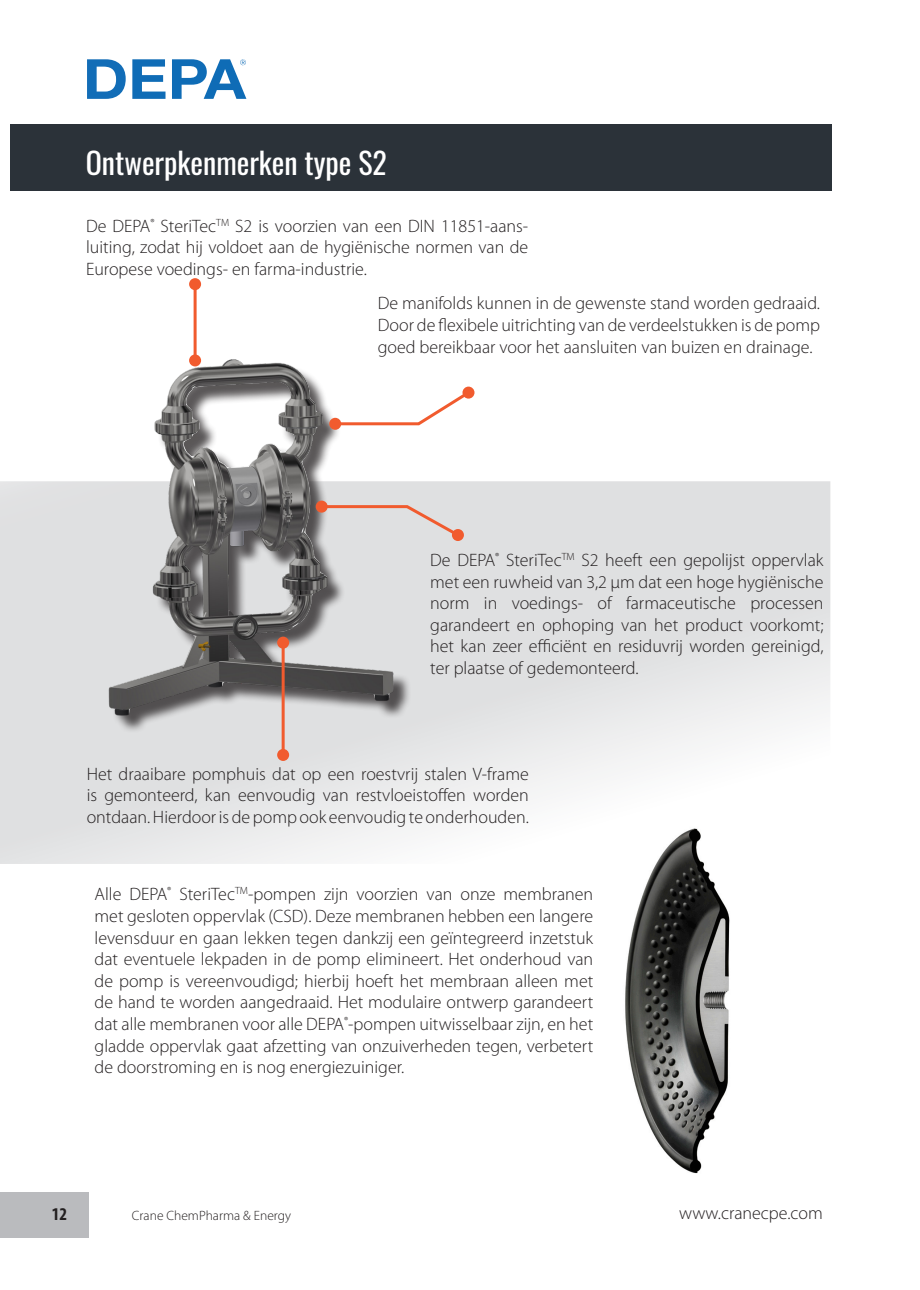
<style>
.page{position:relative;width:920px;height:1290px;background:#fff}
.page>*{position:absolute;margin:0;border:0;box-sizing:border-box;transform-origin:0 0}
.t1{font:30px "Oswald";color:#fff}
.t2{font:300 18px/21.6px "Myriad Pro";color:#231f20;text-align:justify}
.t3{font:700 condensed 18px "Myriad Pro";color:#231f20}
.t4{font:300 13.5px "Myriad Pro";color:#231f20}
</style>
<div class="page">
<div style="left:0;top:1192px;width:89px;height:46px;background:#babbbe"></div>
<div style="left:10px;top:124px;width:821px;height:66px;background:#2b3239"></div>
<svg style="left:87px;top:59px;width:39px;height:40px"></svg>
<svg style="left:132px;top:59px;width:33px;height:40px"></svg>
<svg style="left:172px;top:59px;width:74px;height:40px"></svg>
<svg style="left:0;top:481px;width:830px;height:383px;fill:#e1e1e2"></svg>
<img style="left:619px;top:821px;width:166px;height:353px">
<img style="left:66px;top:335px;width:378px;height:412px">
<hr style="left:282px;top:643px;width:3px;height:112px;background:#f15b2e">
<div style="left:277px;top:637px;width:12px;height:12px;background:#f15b2e;border-radius:50%"></div>
<div style="left:277px;top:749px;width:12px;height:12px;background:#f15b2e;border-radius:50%"></div>
<hr style="left:194px;top:284px;width:3px;height:76px;background:#f15b2e">
<div style="left:189px;top:278px;width:12px;height:12px;background:#f15b2e;border-radius:50%"></div>
<div style="left:189px;top:354px;width:12px;height:12px;background:#f15b2e;border-radius:50%"></div>
<svg style="left:319px;top:504px;width:143px;height:35px;background:#dfd3d1"></svg>
<div style="left:316px;top:501px;width:12px;height:12px;background:#f15b2e;border-radius:50%"></div>
<div style="left:452px;top:529px;width:12px;height:12px;background:#f15b2e;border-radius:50%"></div>
<svg style="left:332px;top:388px;width:141px;height:39px"></svg>
<div style="left:329px;top:418px;width:12px;height:12px;background:#f15b2e;border-radius:50%"></div>
<div style="left:462px;top:387px;width:12px;height:12px;background:#f15b2e;border-radius:50%"></div>
<p class="t1" style="left:86px;top:136px;width:303px">Ontwerpkenmerken type S2</p>
<p class="t2" style="left:86px;top:215px;width:444px">De DEPA<sup>®</sup> SteriTec<sup>TM</sup> S2 is voorzien van een DIN 11851-aans&shy;luiting, zodat hij voldoet aan de hygiënische normen van de Europese voedings- en farma-industrie.</p>
<p class="t2" style="left:378px;top:293px;width:444px">De manifolds kunnen in de gewenste stand worden gedraaid.<br>Door de flexibele uitrichting van de verdeelstukken is de pomp goed bereikbaar voor het aansluiten van buizen en drainage.</p>
<p class="t2" style="left:430px;top:549px;width:395px">De DEPA<sup>®</sup> SteriTec<sup>TM</sup> S2 heeft een gepolijst oppervlak met een ruwheid van 3,2 μm dat een hoge hygiënische norm in voedings- of farmaceutische processen garandeert en ophoping van het product voorkomt; het kan zeer efficiënt en residuvrij worden gereinigd, ter plaatse of gedemonteerd.</p>
<p class="t2" style="left:87px;top:763px;width:444px">Het draaibare pomphuis dat op een roestvrij stalen V-frame is gemonteerd, kan eenvoudig van restvloeistoffen worden ontdaan. Hierdoor is de pomp ook eenvoudig te onderhouden.</p>
<p class="t2" style="left:95px;top:884px;width:500px">Alle DEPA<sup>®</sup> SteriTec<sup>TM</sup>-pompen zijn voorzien van onze membranen met gesloten oppervlak (CSD). Deze membranen hebben een langere levensduur en gaan lekken tegen dankzij een geïntegreerd inzetstuk dat eventuele lekpaden in de pomp elimineert. Het onderhoud van de pomp is vereenvoudigd; hierbij hoeft het membraan alleen met de hand te worden aangedraaid. Het modulaire ontwerp garandeert dat alle membranen voor alle DEPA<sup>®</sup>-pompen uitwisselbaar zijn, en het gladde oppervlak gaat afzetting van onzuiverheden tegen, verbetert de doorstroming en is nog energiezuiniger.</p>
<p class="t3" style="left:52px;top:1204px;width:17px">12</p>
<p class="t4" style="left:132px;top:1208px;width:161px">Crane ChemPharma &amp; Energy</p>
<p class="t2" style="left:679px;top:1203px;width:145px">www.cranecpe.com</p>
</div>
